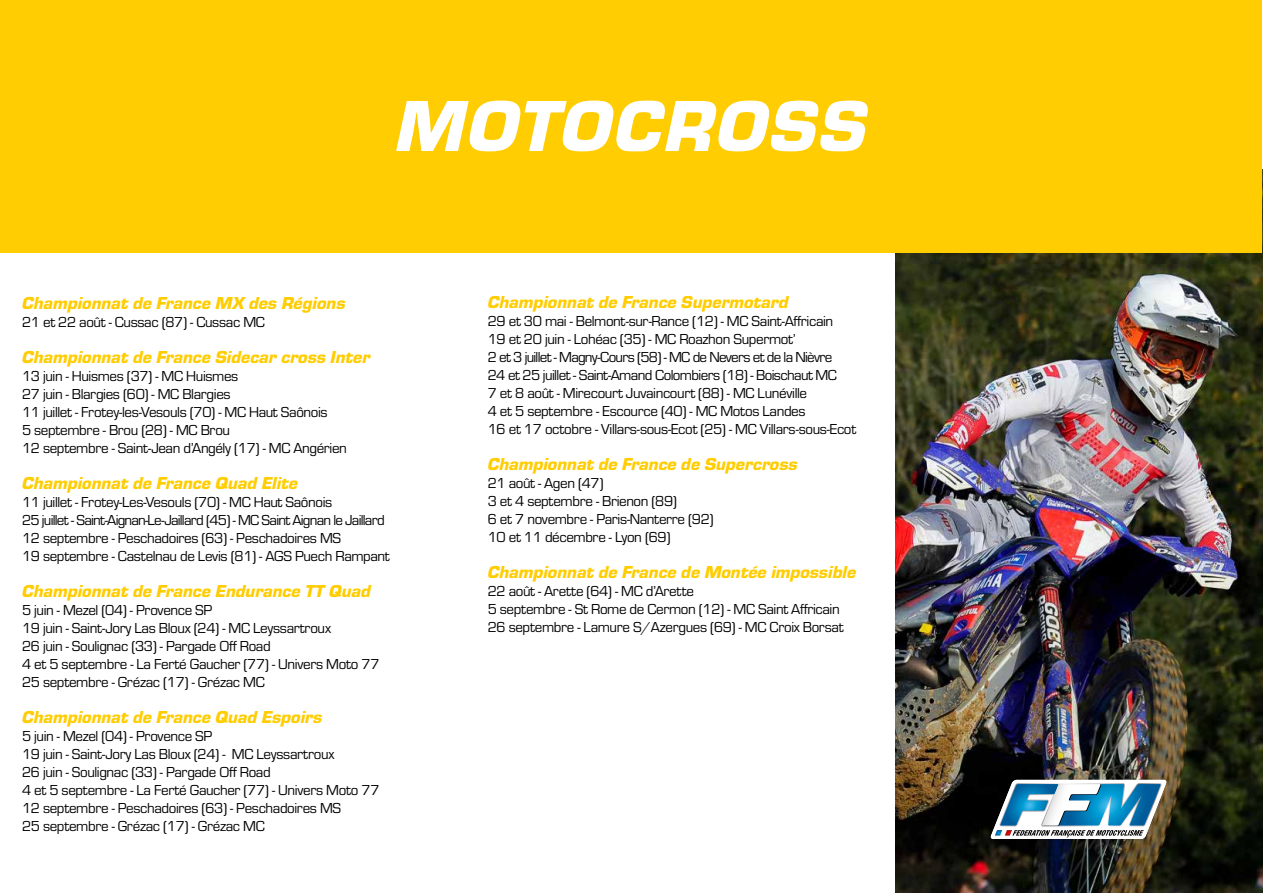
<style>
.page{position:relative;width:1263px;height:893px;background:#fff}
.page>*{position:absolute;margin:0;border:0;box-sizing:border-box;transform-origin:0 0}
.t1{font:italic 900 75px "Eurostile";letter-spacing:.025em;color:#fff}
.t2{font:italic 900 18px "Eurostile";color:#ffcd02}
.t3{font:15px/18px "Eurostile";letter-spacing:-.025em;color:#000}
</style>
<div class="page">
<img style="left:895px;top:253px;width:367px;height:640px">
<svg style="left:991px;top:780px;width:175px;height:59px"></svg>
<div style="left:1px;top:0;width:1261px;height:253px;background:#ffcd02"></div>
<h1 class="t1" style="left:396px;top:72px;width:473px">MOTOCROSS</h1>
<p class="t2" style="left:22px;top:290px;width:325px">Championnat de France MX des Régions</p>
<p class="t3" style="left:22px;top:313px;width:244px">21 et 22 août - Cussac (87) - Cussac MC</p>
<p class="t2" style="left:22px;top:344px;width:350px">Championnat de France Sidecar cross Inter</p>
<p class="t3" style="left:22px;top:367px;width:326px">13 juin - Huismes (37) - MC Huismes<br>27 juin - Blargies (60) - MC Blargies<br>11 juillet - Frotey-les-Vesouls (70) - MC Haut Saônois<br>5 septembre - Brou (28) - MC Brou<br>12 septembre - Saint-Jean d’Angély (17) - MC Angérien</p>
<p class="t2" style="left:22px;top:470px;width:278px">Championnat de France Quad Elite</p>
<p class="t3" style="left:22px;top:493px;width:369px">11 juillet - Frotey-Les-Vesouls (70) - MC Haut Saônois<br>25 juillet - Saint-Aignan-Le-Jaillard (45) - MC Saint Aignan le Jaillard 12 septembre - Peschadoires (63) - Peschadoires MS<br>19 septembre - Castelnau de Levis (81) - AGS Puech Rampant</p>
<p class="t2" style="left:22px;top:578px;width:350px">Championnat de France Endurance TT Quad</p>
<p class="t3" style="left:22px;top:601px;width:359px">5 juin - Mezel (04) - Provence SP<br>19 juin - Saint-Jory Las Bloux (24) - MC Leyssartroux<br>26 juin - Soulignac (33) - Pargade Off Road<br>4 et 5 septembre - La Ferté Gaucher (77) - Univers Moto 77<br>25 septembre - Grézac (17) - Grézac MC</p>
<p class="t2" style="left:22px;top:704px;width:302px">Championnat de France Quad Espoirs</p>
<p class="t3" style="left:22px;top:727px;width:359px">5 juin - Mezel (04) - Provence SP<br>19 juin - Saint-Jory Las Bloux (24) - MC Leyssartroux<br>26 juin - Soulignac (33) - Pargade Off Road<br>4 et 5 septembre - La Ferté Gaucher (77) - Univers Moto 77<br>12 septembre - Peschadoires (63) - Peschadoires MS<br>25 septembre - Grézac (17) - Grézac MC</p>
<p class="t2" style="left:488px;top:289px;width:302px">Championnat de France Supermotard</p>
<p class="t3" style="left:488px;top:312px;width:370px">29 et 30 mai - Belmont-sur-Rance (12) - MC Saint-Affricain<br>19 et 20 juin - Lohéac (35) - MC Roazhon Supermot’<br>2 et 3 juillet - Magny-Cours (58) - MC de Nevers et de la Nièvre<br>24 et 25 juillet - Saint-Amand Colombiers (18) - Boischaut MC<br>7 et 8 août - Mirecourt Juvaincourt (88) - MC Lunéville<br>4 et 5 septembre - Escource (40) - MC Motos Landes<br>16 et 17 octobre - Villars-sous-Ecot (25) - MC Villars-sous-Ecot</p>
<p class="t2" style="left:488px;top:451px;width:311px">Championnat de France de Supercross</p>
<p class="t3" style="left:488px;top:474px;width:227px">21 août - Agen (47)<br>3 et 4 septembre - Brienon (89)<br>6 et 7 novembre - Paris-Nanterre (92)<br>10 et 11 décembre - Lyon (69)</p>
<p class="t2" style="left:488px;top:559px;width:370px">Championnat de France de Montée impossible</p>
<p class="t3" style="left:488px;top:582px;width:357px">22 août - Arette (64) - MC d’Arette<br>5 septembre - St Rome de Cermon (12) - MC Saint Affricain<br>26 septembre - Lamure S/Azergues (69) - MC Croix Borsat</p>
</div>
